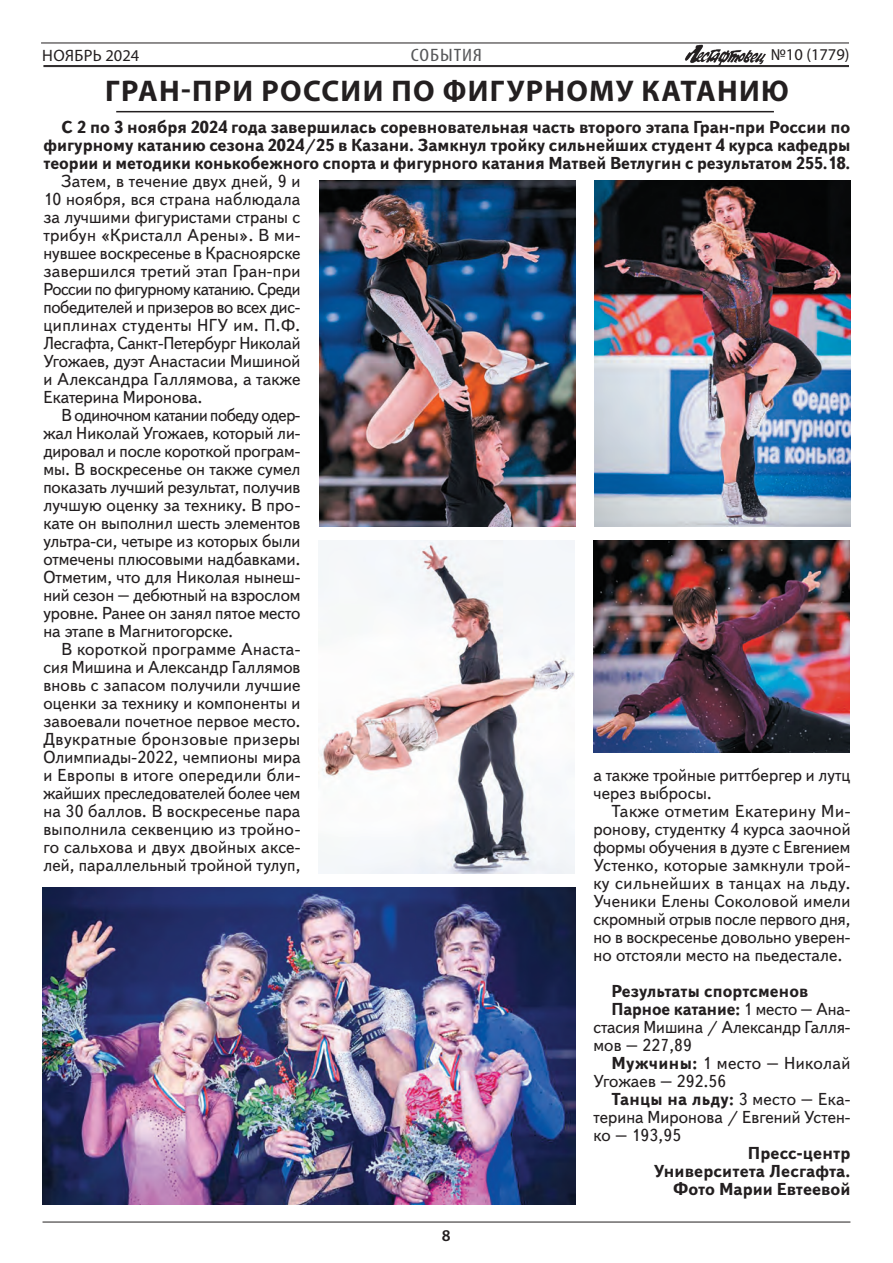
<style>
.page{position:relative;width:893px;height:1263px;background:#fff}
.page>*{position:absolute;margin:0;border:0;box-sizing:border-box;transform-origin:0 0}
.t1{font:700 30px "Myriad Pro";letter-spacing:.045em;color:#231f20}
.t2{font:condensed 18px "Myriad Pro";letter-spacing:.045em;color:#57585a;scale:1.2 1}
.t3{font:17.25px/18px "Text";letter-spacing:.005em;color:#231f20;text-align:justify}
.t4{font:700 17.25px/18px "Text";color:#231f20;text-align:justify}
.t5{font:17.25px/18px "Text";letter-spacing:.005em;color:#231f20;text-align:justify;scale:.96 1}
.t6{font:17.25px "Text";letter-spacing:.025em;color:#231f20}
.t7{font:16.5px "Myriad Pro";letter-spacing:.02em;color:#231f20}
.t8{font:16.5px "Myriad Pro";color:#231f20}
.t9{font:600 16.5px "Myriad Pro";color:#231f20}
.s1{font-weight:400}
.s2{font-weight:700}
</style>
<div class="page">
<img style="left:685px;top:44px;width:81px;height:21px">
<hr style="left:43px;top:65px;width:806px;height:1px;background:#231f20">
<hr style="left:43px;top:66px;width:806px;height:1px;background:#231f20">
<hr style="left:41px;top:43px;width:808px;height:1px;background:#231f20">
<hr style="left:43px;top:1222px;width:807px;height:1px;background:#231f20">
<hr style="left:116px;top:111px;width:658px;height:1px;background:#231f20">
<img style="left:43px;top:888px;width:532px;height:316px">
<img style="left:594px;top:181px;width:256px;height:345px">
<img style="left:319px;top:181px;width:256px;height:345px">
<img style="left:593px;top:540px;width:256px;height:213px">
<img style="left:318px;top:540px;width:256px;height:334px">
<p class="t2" style="left:411px;top:44px;width:61px">СОБЫТИЯ</p>
<h1 class="t1" style="left:105px;top:71px;width:685px">ГРАН-ПРИ РОССИИ ПО ФИГУРНОМУ КАТАНИЮ</h1>
<p class="t4" style="left:43px;top:119px;width:809px;text-indent:18px">С 2 по 3 ноября 2024 года завершилась соревновательная часть второго этапа Гран-при России по фигурному катанию сезона 2024/25 в Казани. Замкнул тройку сильнейших студент 4 курса кафедры теории и методики конькобежного спорта и фигурного катания Матвей Ветлугин с результатом 255.18.</p>
<p class="t3" style="left:43px;top:173px;width:259px;text-indent:18px">Затем, в течение двух дней, 9 и 10 ноября, вся страна наблюдала за лучшими фигуристами страны с трибун «Кристалл Арены». В ми&shy;нувшее воскресенье в Красноярске завершился третий этап Гран-при России по фигурному катанию. Среди победителей и призеров во всех дис&shy;циплинах студенты НГУ им. П.Ф.<br>Лесгафта, Санкт-Петербург Николай Угожаев, дуэт Анастасии Мишиной и Александра Галлямова, а также Екатерина Миронова.</p>
<p class="t5" style="left:43px;top:407px;width:269px;text-indent:18px">В одиночном катании победу одер&shy;жал Николай Угожаев, который ли&shy;дировал и после короткой програм&shy;мы. В воскресенье он также сумел показать лучший результат, получив лучшую оценку за технику. В про&shy;кате он выполнил шесть элементов ультра-си, четыре из которых были отмечены плюсовыми надбавками.<br>Отметим, что для Николая нынеш&shy;ний сезон – дебютный на взрослом уровне. Ранее он занял пятое место на этапе в Магнитогорске.</p>
<p class="t3" style="left:43px;top:641px;width:259px;text-indent:18px">В короткой программе Анаста&shy;сия Мишина и Александр Галлямов вновь с запасом получили лучшие оценки за технику и компоненты и завоевали почетное первое место.<br>Двукратные бронзовые призеры Олимпиады-2022, чемпионы мира и Европы в итоге опередили бли&shy;жайших преследователей более чем на 30 баллов. В воскресенье пара выполнила секвенцию из тройно&shy;го сальхова и двух двойных аксе&shy;лей, параллельный тройной тулуп,</p>
<p class="t7" style="left:42px;top:45px;width:99px">НОЯБРЬ 2024</p>
<p class="t8" style="left:771px;top:44px;width:80px">№10 (1779)</p>
<p class="t3" style="left:593px;top:767px;width:259px">а также тройные риттбергер и лутц через выбросы.</p>
<p class="t3" style="left:593px;top:803px;width:259px;text-indent:18px">Также отметим Екатерину Ми&shy;ронову, студентку 4 курса заочной формы обучения в дуэте с Евгением Устенко, которые замкнули трой&shy;ку сильнейших в танцах на льду.<br>Ученики Елены Соколовой имели скромный отрыв после первого дня, но в воскресенье довольно уверен&shy;но отстояли место на пьедестале.</p>
<p class="t4" style="left:611px;top:983px;width:198px">Результаты спортсменов</p>
<p class="t4" style="left:611px;top:1001px;width:241px">Парное катание: <span class="s1">1 место – Ана-</span></p>
<p class="t3" style="left:593px;top:1019px;width:258px">стасия Мишина / Александр Галля-</p>
<p class="t3" style="left:593px;top:1037px;width:100px">мов – 227,89</p>
<p class="t6" style="left:611px;top:1053px;width:240px"><span class="s2">Мужчины:</span> 1 место – Николай</p>
<p class="t3" style="left:593px;top:1073px;width:134px">Угожаев – 292.56</p>
<p class="t4" style="left:611px;top:1091px;width:241px">Танцы на льду: <span class="s1">3 место – Ека-</span></p>
<p class="t3" style="left:593px;top:1109px;width:258px">терина Миронова / Евгений Устен-</p>
<p class="t3" style="left:593px;top:1127px;width:89px">ко – 193,95</p>
<p class="t4" style="left:654px;top:1145px;width:198px;text-align:right">Пресс-центр<br>Университета Лесгафта.<br>Фото Марии Евтеевой</p>
<p class="t9" style="left:442px;top:1225px;width:10px">8</p>
</div>
